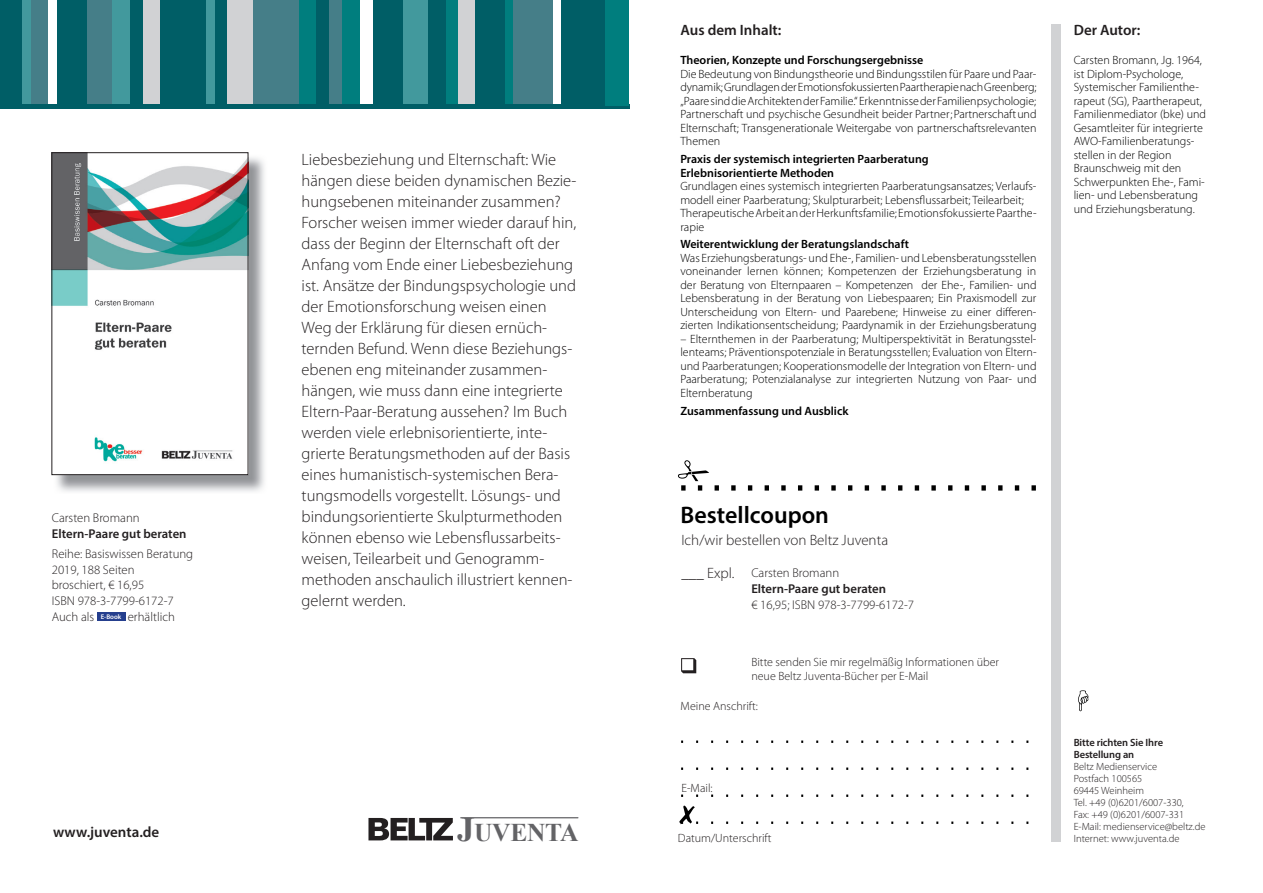
<style>
.page{position:relative;width:1263px;height:893px;background:#fff}
.page>*{position:absolute;margin:0;border:0;box-sizing:border-box;transform-origin:0 0}
.t1{font:700 25.5px "Times New Roman";letter-spacing:-.01em;color:#636366}
.t2{font:600 24px "Myriad Pro";color:#000}
.t3{font:300 16.5px/21px "Myriad Pro";color:#231f20}
.t4{font:300 15px "Myriad Pro";color:#231f20}
.t5{font:600 15px "Myriad Pro";color:#231f20}
.t6{font:300 12.75px/15.8px "Myriad Pro";color:#231f20}
.t7{font:600 12.75px "Myriad Pro";color:#231f20}
.t8{font:300 12px/13.5px "Myriad Pro";color:#000;text-align:justify}
.t9{font:600 12px/13.5px "Myriad Pro";color:#000}
.t10{font:300 12px/13.5px "Myriad Pro";color:#231f20}
.t11{font:300 10.5px/12px "Myriad Pro";color:#231f20}
.t12{font:600 10.5px/12px "Myriad Pro";letter-spacing:-.01em;color:#231f20}
.s1{font-weight:600;font-size:6.75px;color:#fff}
.s2{font-size:34.5px}
</style>
<div class="page">
<div style="left:1051px;top:24px;width:9px;height:818px;background:#d1d2d4"></div>
<svg style="left:1078px;top:690px;width:10px;height:21px"></svg>
<hr style="left:460px;top:817px;width:118px;height:1px;background:#636366">
<svg style="left:368px;top:818px;width:85px;height:22px"></svg>
<svg style="left:679px;top:806px;width:19px;height:18px"></svg>
<svg style="left:678px;top:460px;width:41px;height:31px"></svg>
<svg style="left:731px;top:485px;width:5px;height:6px"></svg>
<svg style="left:748px;top:485px;width:4px;height:6px"></svg>
<svg style="left:765px;top:485px;width:4px;height:6px"></svg>
<svg style="left:781px;top:485px;width:5px;height:6px"></svg>
<svg style="left:798px;top:485px;width:4px;height:6px"></svg>
<svg style="left:815px;top:485px;width:4px;height:6px"></svg>
<svg style="left:831px;top:485px;width:5px;height:6px"></svg>
<svg style="left:848px;top:485px;width:4px;height:6px"></svg>
<svg style="left:865px;top:485px;width:4px;height:6px"></svg>
<svg style="left:881px;top:485px;width:5px;height:6px"></svg>
<svg style="left:898px;top:485px;width:4px;height:6px"></svg>
<svg style="left:915px;top:485px;width:4px;height:6px"></svg>
<svg style="left:931px;top:485px;width:5px;height:6px"></svg>
<svg style="left:948px;top:485px;width:4px;height:6px"></svg>
<svg style="left:965px;top:485px;width:4px;height:6px"></svg>
<svg style="left:981px;top:485px;width:5px;height:6px"></svg>
<svg style="left:998px;top:485px;width:4px;height:6px"></svg>
<svg style="left:1015px;top:485px;width:4px;height:6px"></svg>
<svg style="left:1031px;top:485px;width:5px;height:6px"></svg>
<svg style="left:681px;top:658px;width:15px;height:15px"></svg>
<div style="left:97px;top:612px;width:28px;height:9px;background:#253f8e"></div>
<img style="left:54px;top:155px;width:211px;height:337px">
<img style="left:54px;top:154px;width:192px;height:319px">
<div style="left:52px;top:152px;width:196px;height:323px;border:1px solid #231f20"></div>
<div style="left:253px;top:0;width:47px;height:105px;background:#457e88"></div>
<div style="left:227px;top:0;width:26px;height:105px;background:#d1d2d4"></div>
<div style="left:215px;top:0;width:12px;height:105px;background:#005e66"></div>
<div style="left:206px;top:0;width:9px;height:105px;background:#42999d"></div>
<div style="left:159px;top:0;width:47px;height:105px;background:#005e66"></div>
<div style="left:142px;top:0;width:17px;height:105px;background:#d1d2d4"></div>
<div style="left:130px;top:0;width:13px;height:105px;background:#005e66"></div>
<div style="left:87px;top:0;width:26px;height:105px;background:#457e88"></div>
<div style="left:31px;top:0;width:17px;height:105px;background:#457e88"></div>
<div style="left:57px;top:0;width:30px;height:105px;background:#005e66"></div>
<div style="left:475px;top:0;width:31px;height:105px;background:#005e66"></div>
<div style="left:19px;top:0;width:12px;height:105px;background:#42999d"></div>
<div style="left:113px;top:0;width:17px;height:105px;background:#42999d"></div>
<div style="left:300px;top:0;width:17px;height:105px;background:#007e7e"></div>
<div style="left:316px;top:0;width:13px;height:105px;background:#005e66"></div>
<div style="left:458px;top:0;width:17px;height:105px;background:#d1d2d4"></div>
<div style="left:445px;top:0;width:13px;height:105px;background:#007e7e"></div>
<div style="left:402px;top:0;width:26px;height:105px;background:#42999d"></div>
<div style="left:342px;top:0;width:17px;height:105px;background:#007e7e"></div>
<div style="left:373px;top:0;width:29px;height:105px;background:#005e66"></div>
<div style="left:329px;top:0;width:13px;height:105px;background:#457e88"></div>
<div style="left:428px;top:0;width:17px;height:105px;background:#005e66"></div>
<div style="left:505px;top:0;width:9px;height:105px;background:#007e7e"></div>
<div style="left:513px;top:0;width:40px;height:105px;background:#457e88"></div>
<div style="left:0;top:0;width:21px;height:106px;background:#005e66"></div>
<div style="left:561px;top:0;width:44px;height:106px;background:#005e66"></div>
<hr style="left:0;top:105px;width:629px;height:4px;background:#005e66">
<div style="left:605px;top:0;width:24px;height:106px;background:#007e7e"></div>
<p class="t6" style="left:52px;top:510px;width:89px">Carsten Bromann</p>
<p class="t7" style="left:52px;top:525px;width:136px">Eltern-Paare gut beraten</p>
<p class="t6" style="left:52px;top:546px;width:143px">Reihe: Basiswissen Beratung<br>2019, 188 Seiten<br>broschiert, € 16,95<br>ISBN 978-3-7799-6172-7<br>Auch als <span class="s1">E-Book</span> erhältlich</p>
<p class="t3" style="left:302px;top:149px;width:276px">Liebesbeziehung und Elternschaft: Wie hängen diese beiden dynamischen Bezie&shy;hungsebenen miteinander zusammen?<br>Forscher weisen immer wieder darauf hin, dass der Beginn der Elternschaft oft der Anfang vom Ende einer Liebesbeziehung ist. Ansätze der Bindungspsychologie und der Emotionsforschung weisen einen Weg der Erklärung für diesen ernüch&shy;ternden Befund. Wenn diese Beziehungs&shy;ebenen eng miteinander zusammen&shy;hängen, wie muss dann eine integrierte Eltern-Paar-Beratung aussehen? Im Buch werden viele erlebnisorientierte, inte&shy;grierte Beratungsmethoden auf der Basis eines humanistisch-systemischen Bera&shy;tungsmodells vorgestellt. Lösungs- und bindungsorientierte Skulpturmethoden können ebenso wie Lebensflussarbeits&shy;weisen, Teilearbeit und Genogramm&shy;methoden anschaulich illustriert kennen&shy;gelernt werden.</p>
<p class="t5" style="left:53px;top:822px;width:108px">www.juventa.de</p>
<h1 class="t1" style="left:457px;top:814px;width:123px"><span class="s2">J</span>UVENTA</h1>
<p class="t5" style="left:681px;top:21px;width:102px">Aus dem Inhalt:</p>
<p class="t5" style="left:1074px;top:21px;width:68px">Der Autor:</p>
<p class="t9" style="left:680px;top:53px;width:244px">Theorien, Konzepte und Forschungsergebnisse</p>
<p class="t8" style="left:680px;top:67px;width:358px">Die Bedeutung von Bindungstheorie und Bindungsstilen für Paare und Paar&shy;dynamik; Grundlagen der Emotionsfokussierten Paartherapie nach Greenberg; „Paare sind die Architekten der Familie.“ Erkenntnisse der Familienpsychologie; Partnerschaft und psychische Gesundheit beider Partner ; Partnerschaft und Elternschaft; Transgenerationale Weitergabe von partnerschaftsrelevanten Themen</p>
<p class="t9" style="left:680px;top:152px;width:250px">Praxis der systemisch integrierten Paarberatung<br>Erlebnisorientierte Methoden</p>
<p class="t8" style="left:680px;top:179px;width:358px;text-align:left">Grundlagen eines systemisch integrierten Paarberatungsansatzes; Verlaufs&shy;modell einer Paarberatung; Skulpturarbeit; Lebensflussarbeit; Teilearbeit; Therapeutische Arbeit an der Herkunftsfamilie; Emotionsfokussierte Paarthe&shy;rapie</p>
<p class="t9" style="left:680px;top:237px;width:230px">Weiterentwicklung der Beratungslandschaft</p>
<p class="t8" style="left:680px;top:251px;width:358px">Was Erziehungsberatungs- und Ehe-, Familien- und Lebensberatungsstellen voneinander lernen können; Kompetenzen der Erziehungsberatung in der Beratung von Elternpaaren – Kompetenzen der Ehe-, Familien- und Lebensberatung in der Beratung von Liebespaaren; Ein Praxismodell zur Unterscheidung von Eltern- und Paarebene; Hinweise zu einer differen&shy;zierten Indikationsentscheidung; Paardynamik in der Erziehungsberatung</p>
<p class="t8" style="left:680px;top:332px;width:358px">– Elternthemen in der Paarberatung; Multiperspektivität in Beratungsstel&shy;lenteams; Präventionspotenziale in Beratungsstellen; Evaluation von Eltern&shy;und Paarberatungen; Kooperationsmodelle der Integration von Eltern- und Paarberatung; Potenzialanalyse zur integrierten Nutzung von Paar- und Elternberatung</p>
<p class="t9" style="left:680px;top:403px;width:170px">Zusammenfassung und Ausblick</p>
<p class="t8" style="left:1074px;top:54px;width:134px;text-align:left">Carsten Bromann, Jg. 1964, ist Diplom-Psychologe,<br>Systemischer Familienthe&shy;rapeut (SG), Paartherapeut,<br>Familienmediator (bke) und<br>Gesamtleiter für integrierte<br>AWO-Familienberatungs&shy;stellen in der Region<br>Braunschweig mit den<br>Schwerpunkten Ehe-, Fami&shy;lien- und Lebensberatung und Erziehungsberatung.</p>
<h2 class="t2" style="left:681px;top:499px;width:150px">Bestellcoupon</h2>
<p class="t4" style="left:681px;top:531px;width:208px">Ich/wir bestellen von Beltz Juventa</p>
<p class="t4" style="left:681px;top:564px;width:54px">___ Expl.</p>
<p class="t6" style="left:751px;top:565px;width:89px">Carsten Bromann</p>
<p class="t7" style="left:751px;top:581px;width:136px">Eltern-Paare gut beraten</p>
<p class="t6" style="left:751px;top:597px;width:164px">€ 16,95; ISBN 978-3-7799-6172-7</p>
<p class="t10" style="left:751px;top:656px;width:249px">Bitte senden Sie mir regelmäßig Informationen über neue Beltz Juventa-Bücher per E-Mail</p>
<p class="t10" style="left:681px;top:700px;width:79px">Meine Anschrift:</p>
<p class="t12" style="left:1074px;top:736px;width:91px">Bitte richten Sie Ihre<br>Bestellung an</p>
<p class="t11" style="left:1074px;top:761px;width:133px">Beltz Medienservice<br>Postfach 100565<br>69445 Weinheim<br>Tel. +49 (0)6201/6007-330,<br>Fax: +49 (0)6201/6007-331<br>E-Mail: medienservice@beltz.de</p>
<p class="t10" style="left:681px;top:782px;width:33px">E-Mail:</p>
<p class="t10" style="left:678px;top:831px;width:95px">Datum/Unterschrift</p>
<p class="t11" style="left:1074px;top:833px;width:107px">Internet: www.juventa.de</p>
</div>
